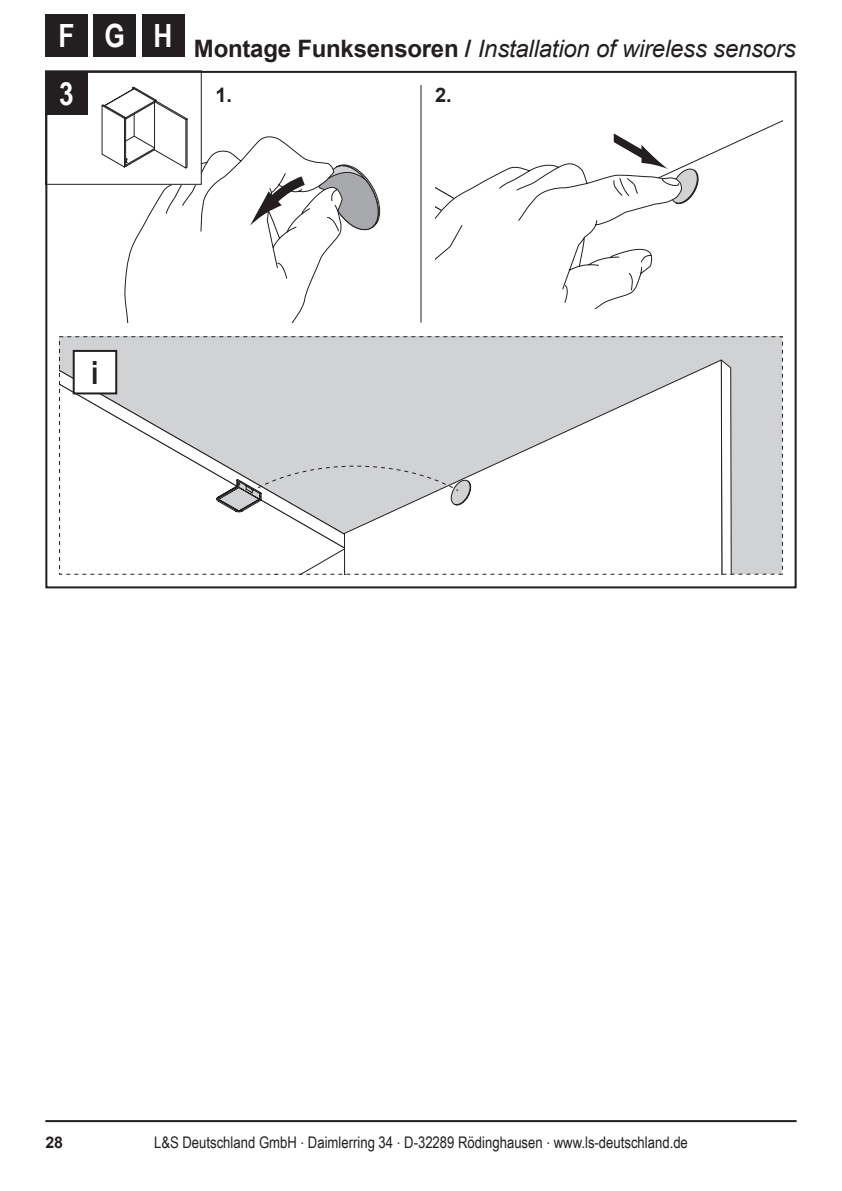
<style>
.page{position:relative;width:842px;height:1191px;background:#fff}
.page>*{position:absolute;margin:0;border:0;box-sizing:border-box;transform-origin:0 0}
.Nummerierung{font:700 32px "Arial Narrow";color:#fff}
.t1{font:700 32px "Arial Narrow";color:#231f20}
.t2{font:italic 24px "Arial";letter-spacing:-.01em;color:#231f20}
.t3{font:700 20px "Arial";color:#231f20}
.t4{font:16px "Arial Narrow";color:#231f20}
.t5{font:700 16px "Arial";color:#231f20}
.s1{font-weight:700;font-style:normal}
</style>
<div class="page">
<svg style="left:343px;top:164px;width:38px;height:67px"></svg>
<svg style="left:124px;top:136px;width:219px;height:186px"></svg>
<svg style="left:250px;top:176px;width:55px;height:50px"></svg>
<svg style="left:435px;top:133px;width:264px;height:175px"></svg>
<hr style="left:420px;top:85px;width:1px;height:237px;background:#231f20">
<div style="left:60px;top:337px;width:722px;height:237px;background:#d1d2d4"></div>
<svg style="left:724px;top:361px;width:8px;height:212px;background:#dfdedf"></svg>
<svg style="left:472px;top:359px;width:252px;height:214px"></svg>
<svg style="left:61px;top:349px;width:411px;height:224px"></svg>
<div style="left:59px;top:336px;width:724px;height:239px;border:1px dashed #231f20"></div>
<div style="left:74px;top:351px;width:42px;height:42px;background:#fff"></div>
<div style="left:73px;top:350px;width:44px;height:44px;border:2px solid #231f20"></div>
<div style="left:45px;top:71px;width:156px;height:113px;background:#fff"></div>
<div style="left:45px;top:71px;width:157px;height:114px;border:1px solid #231f20"></div>
<svg style="left:101px;top:86px;width:87px;height:83px"></svg>
<div style="left:45px;top:72px;width:43px;height:42px;background:#231f20"></div>
<div style="left:45px;top:14px;width:43px;height:43px;background:#231f20"></div>
<div style="left:94px;top:14px;width:42px;height:43px;background:#231f20"></div>
<div style="left:142px;top:14px;width:42px;height:43px;background:#231f20"></div>
<hr style="left:45px;top:1120px;width:752px;height:2px;background:#231f20">
<p class="Nummerierung" style="left:59px;top:12px;width:18px">F</p>
<p class="Nummerierung" style="left:105px;top:12px;width:22px">G</p>
<p class="Nummerierung" style="left:154px;top:12px;width:20px">H</p>
<h1 class="t2" style="left:194px;top:33px;width:603px"><span class="s1">Montage Funksensoren /</span> Installation of wireless sensors</h1>
<p class="Nummerierung" style="left:59px;top:69px;width:16px">3</p>
<p class="t3" style="left:215px;top:81px;width:18px">1.</p>
<p class="t1" style="left:91px;top:348px;width:9px">i</p>
<p class="t3" style="left:435px;top:81px;width:18px">2.</p>
<p class="t5" style="left:45px;top:1131px;width:19px">28</p>
<p class="t4" style="left:154px;top:1131px;width:535px">L&amp;S Deutschland GmbH . Daimlerring 34 . D-32289 Rödinghausen . www.ls-deutschland.de</p>
</div>
